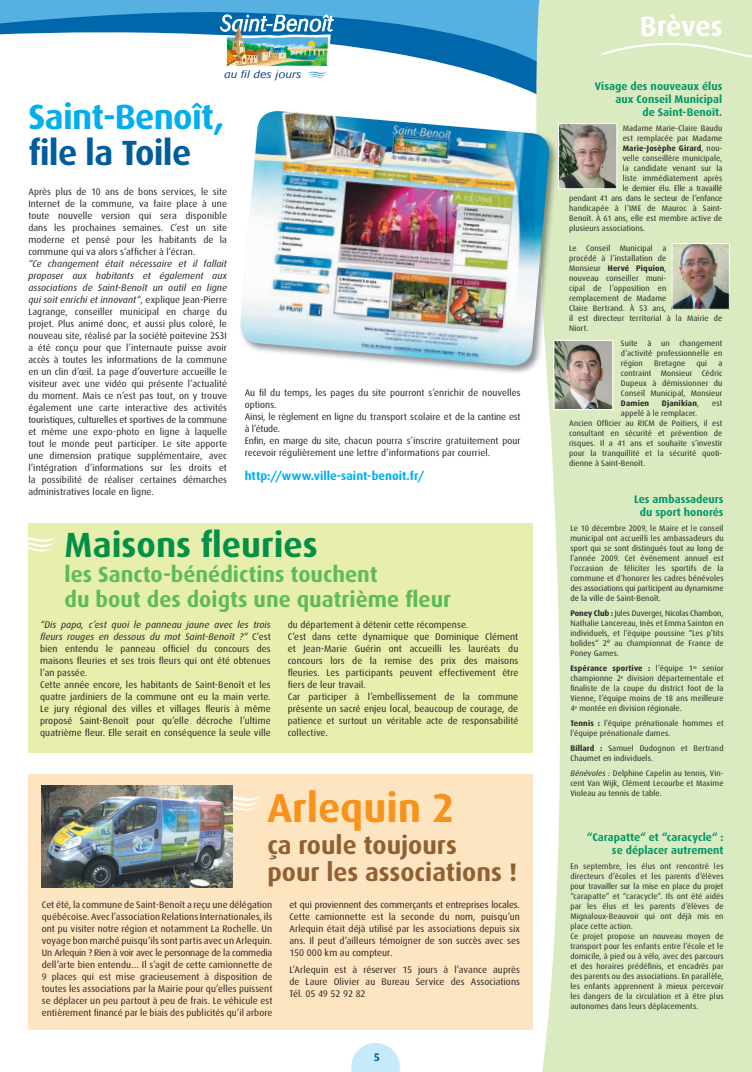
<style>
.page{position:relative;width:752px;height:1072px;background:#fff}
.page>*{position:absolute;margin:0;border:0;box-sizing:border-box;transform-origin:0 0}
.t1{font:700 40.4px "Dax";color:#f7931d}
.t2{font:700 35px "Dax";color:#009046}
.t3{font:700 35px "Dax";letter-spacing:-.02em;color:#00aeef}
.t4{font:700 35px "Dax";letter-spacing:-.02em;color:#005d9c}
.t5{font:700 28px "Dax";letter-spacing:-.015em;color:#fff}
.t6{font:700 25.4px/27px "Dax";color:#906032}
.t7{font:700 22px/25px "Dax";color:#5ebc55}
.t8{font:700 12px "Dax";color:#00aeef}
.t9{font:700 11px/13px "Dax";letter-spacing:.005em;color:#009864;text-align:right}
.t10{font:italic 300 11px "Cosmos";letter-spacing:.025em;color:#08357c}
.t11{font:700 11px "Dax";color:#005d9c}
.t12{font:9.5px/12px "Dax";letter-spacing:.01em;color:#231f20;text-align:justify}
.t13{font:8px/10px "Dax";letter-spacing:.015em;color:#231f20;text-align:justify}
.t14{font:700 8px "Dax";letter-spacing:.02em;color:#231f20}
.t15{font:8px "Dax";letter-spacing:-.005em;color:#231f20}
.t16{font:8px "Dax";letter-spacing:-.015em;color:#231f20}
.s1{font-style:italic}
.s2{font-weight:400}
.s3{font-weight:700}
</style>
<div class="page">
<svg style="left:0;top:0;width:524px;height:81px;fill:#57b0e2"></svg>
<svg style="left:524px;top:0;width:227px;height:1072px;background:#dcebc6"></svg>
<svg style="left:351px;top:1043px;width:48px;height:29px"></svg>
<svg style="left:0;top:14px;width:751px;height:64px"></svg>
<div style="left:28px;top:523px;width:504px;height:230px;background:#e7eeae"></div>
<div style="left:28px;top:774px;width:504px;height:255px;background:#fee5c1"></div>
<svg style="left:28px;top:536px;width:31px;height:15px"></svg>
<svg style="left:232px;top:794px;width:31px;height:16px"></svg>
<img style="left:41px;top:785px;width:191px;height:102px">
<img style="left:671px;top:243px;width:58px;height:67px">
<img style="left:553px;top:340px;width:60px;height:70px">
<img style="left:448px;top:109px;width:88px;height:265px">
<img style="left:536px;top:109px;width:21px;height:265px">
<img style="left:553px;top:340px;width:4px;height:34px">
<img style="left:240px;top:111px;width:310px;height:256px">
<img style="left:557px;top:123px;width:60px;height:66px">
<p class="t10" style="left:224px;top:68px;width:79px">au fil des jours</p>
<h2 class="t3" style="left:28px;top:97px;width:197px">Saint-Benoît,</h2>
<h2 class="t4" style="left:28px;top:133px;width:164px">file la Toile</h2>
<p class="t12" style="left:28px;top:186px;width:200px">Après plus de 10 ans de bons services, le site Internet de la commune, va faire place à une toute nouvelle version qui sera disponible dans les prochaines semaines. C’est un site moderne et pensé pour les habitants de la commune qui va alors s’afficher à l’écran.</p>
<p class="t12" style="left:28px;top:258px;width:200px"><span class="s1">“Ce changement était nécessaire et il fallait proposer aux habitants et également aux associations de Saint-Benoît un outil en ligne qui soit enrichi et innovant“</span>, explique Jean-Pierre Lagrange, conseiller municipal en charge du projet. Plus animé donc, et aussi plus coloré, le nouveau site, réalisé par la société poitevine 2S3I a été conçu pour que l’internaute puisse avoir accès à toutes les informations de la commune en un clin d’œil. La page d’ouverture accueille le visiteur avec une vidéo qui présente l’actualité du moment. Mais ce n’est pas tout, on y trouve également une carte interactive des activités touristiques, culturelles et sportives de la commune et même une expo-photo en ligne à laquelle tout le monde peut participer. Le site apporte une dimension pratique supplémentaire, avec l’intégration d’informations sur les droits et la possibilité de réaliser certaines démarches administratives locale en ligne.</p>
<p class="t12" style="left:244px;top:387px;width:277px;text-align:left">Au fil du temps, les pages du site pourront s’enrichir de nouvelles options.<br>Ainsi, le règlement en ligne du transport scolaire et de la cantine est à l’étude.<br>Enfin, en marge du site, chacun pourra s’inscrire gratuitement pour recevoir régulièrement une lettre d’informations par courriel.</p>
<p class="t8" style="left:244px;top:469px;width:181px">http://www.ville-saint-benoit.fr/</p>
<h2 class="t2" style="left:64px;top:525px;width:254px">Maisons fleuries</h2>
<h3 class="t7" style="left:64px;top:562px;width:388px">les Sancto-bénédictins touchent<br>du bout des doigts une quatrième fleur</h3>
<p class="t12" style="left:40px;top:619px;width:232px;text-align:left"><span class="s1">“Dis papa, c’est quoi le panneau jaune avec les trois fleurs rouges en dessous du mot Saint-Benoît ?“</span> C’est bien entendu le panneau officiel du concours des maisons fleuries et ses trois fleurs qui ont été obtenues l’an passée.<br>Cette année encore, les habitants de Saint-Benoît et les quatre jardiniers de la commune ont eu la main verte.<br>Le jury régional des villes et villages fleuris à même proposé Saint-Benoît pour qu’elle décroche l’ultime quatrième fleur. Elle serait en conséquence la seule ville</p>
<p class="t12" style="left:287px;top:619px;width:232px;text-align:left">du département à détenir cette récompense.<br>C’est dans cette dynamique que Dominique Clément et Jean-Marie Guérin ont accueilli les lauréats du concours lors de la remise des prix des maisons fleuries. Les participants peuvent effectivement être fiers de leur travail.<br>Car participer à l’embellissement de la commune présente un sacré enjeu local, beaucoup de courage, de patience et surtout un véritable acte de responsabilité collective.</p>
<h1 class="t1" style="left:267px;top:785px;width:189px">Arlequin 2</h1>
<h3 class="t6" style="left:267px;top:831px;width:251px">ça roule toujours<br>pour les associations !</h3>
<p class="t12" style="left:42px;top:898px;width:232px">Cet été, la commune de Saint-Benoît a reçu une délégation québécoise. Avec l’association Relations Internationales, ils ont pu visiter notre région et notamment La Rochelle. Un voyage bon marché puisqu’ils sont partis avec un Arlequin.<br>Un Arlequin ? Rien à voir avec le personnage de la commedia dell’arte bien entendu… Il s’agit de cette camionnette de 9 places qui est mise gracieusement à disposition de toutes les associations par la Mairie pour qu’elles puissent se déplacer un peu partout à peu de frais. Le véhicule est entièrement financé par le biais des publicités qu’il arbore</p>
<p class="t12" style="left:289px;top:898px;width:232px">et qui proviennent des commerçants et entreprises locales.<br>Cette camionnette est la seconde du nom, puisqu’un Arlequin était déjà utilisé par les associations depuis six ans. Il peut d’ailleurs témoigner de son succès avec ses 150 000 km au compteur.</p>
<p class="t12" style="left:289px;top:963px;width:232px">L’Arlequin est à réserver 15 jours à l’avance auprès de Laure Olivier au Bureau Service des Associations Tél. 05 49 52 92 82</p>
<p class="t11" style="left:373px;top:1051px;width:8px">5</p>
<h3 class="t5" style="left:639px;top:10px;width:84px">Brèves</h3>
<p class="t9" style="left:594px;top:79px;width:129px">Visage des nouveaux élus aux Conseil Municipal<br>de Saint-Benoît.</p>
<p class="t13" style="left:622px;top:123px;width:101px">Madame Marie-Claire Baudu</p>
<p class="t13" style="left:622px;top:133px;width:101px">est remplacée par Madame</p>
<p class="t14" style="left:622px;top:143px;width:101px">Marie-Josèphe Girard<span class="s2">, nou-</span></p>
<p class="t13" style="left:622px;top:153px;width:101px">velle conseillère municipale,</p>
<p class="t13" style="left:622px;top:163px;width:101px">la candidate venant sur la</p>
<p class="t13" style="left:622px;top:173px;width:101px">liste immédiatement après</p>
<p class="t16" style="left:622px;top:184px;width:101px">le dernier élu. Elle a travaillé</p>
<p class="t15" style="left:569px;top:194px;width:155px">pendant 41 ans dans le secteur de l’enfance</p>
<p class="t13" style="left:569px;top:203px;width:155px">handicapée à l’IME de Mauroc à Saint-</p>
<p class="t13" style="left:569px;top:213px;width:155px">Benoît. À 61 ans, elle est membre active de</p>
<p class="t13" style="left:569px;top:223px;width:77px">plusieurs associations.</p>
<p class="t13" style="left:569px;top:243px;width:155px;text-align:left">Le Conseil Municipal a<br>procédé à l’installation de<br>Monsieur <span class="s3">Hervé Piquion</span>,<br>nouveau conseiller muni-<br>cipal de l’opposition en<br>remplacement de Madame<br>Claire Bertrand. À 53 ans,<br>il est directeur territorial à la Mairie de<br>Niort.</p>
<p class="t13" style="left:620px;top:338px;width:103px">Suite à un changement d’activité professionnelle en région</p>
<p class="t13" style="left:653px;top:358px;width:33px">Bretagne</p>
<p class="t13" style="left:696px;top:358px;width:12px">qui</p>
<p class="t13" style="left:620px;top:358px;width:103px;text-indent:97px">a contraint Monsieur Cédric Dupeux à démissionner du Conseil Municipal, Monsieur</p>
<p class="t14" style="left:620px;top:398px;width:30px">Damien</p>
<p class="t14" style="left:661px;top:398px;width:39px">Djanikian<span class="s2">,</span></p>
<p class="t13" style="left:711px;top:398px;width:12px">est</p>
<p class="t13" style="left:569px;top:408px;width:155px;text-align:left;text-indent:52px">appelé à le remplacer.<br>Ancien Officier au RICM de Poitiers, il est consultant en sécurité et prévention de risques. Il a 41 ans et souhaite s’investir pour la tranquillité et la sécurité quoti&shy;dienne à Saint-Benoît.</p>
<p class="t9" style="left:633px;top:493px;width:91px;text-align:center">Les ambassadeurs du sport honorés</p>
<p class="t13" style="left:570px;top:523px;width:155px">Le 10 décembre 2009, le Maire et le conseil municipal ont accueilli les ambassadeurs du sport qui se sont distingués tout au long de l’année 2009. Cet événement annuel est l’occasion de féliciter les sportifs de la commune et d’honorer les cadres bénévoles des associations qui participent au dynamisme de la ville de Saint-Benoît.</p>
<p class="t13" style="left:570px;top:608px;width:155px"><span class="s3">Poney Club :</span> Jules Duverger, Nicolas Chambon, Nathalie Lancereau, Inès et Emma Sainton en individuels, et l’équipe poussine “Les p’tits bolides“ 2<sup>e</sup> au championnat de France de Poney Games.</p>
<p class="t13" style="left:570px;top:663px;width:155px"><span class="s3">Espérance sportive :</span> l’équipe 1<sup>re</sup> senior championne 2<sup>e</sup> division départementale et finaliste de la coupe du district foot de la Vienne, l’équipe moins de 18 ans meilleure 4<sup>e</sup> montée en division régionale.</p>
<p class="t13" style="left:570px;top:718px;width:155px"><span class="s3">Tennis :</span> l’équipe prénationale hommes et l’équipe prénationale dames.</p>
<p class="t13" style="left:570px;top:743px;width:155px"><span class="s3">Billard :</span> Samuel Dudognon et Bertrand<br>Chaumet en individuels.</p>
<p class="t13" style="left:570px;top:768px;width:155px"><span class="s1">Bénévoles :</span> Delphine Capelin au tennis, Vin&shy;cent Van Wijk, Clément Lecourbe et Maxime Violeau au tennis de table.</p>
<p class="t9" style="left:586px;top:830px;width:138px">“Carapatte“ et “caracycle“ : se déplacer autrement</p>
<p class="t13" style="left:570px;top:861px;width:155px;text-align:left">En septembre, les élus ont rencontré les directeurs d’écoles et les parents d’élèves pour travailler sur la mise en place du projet “carapatte“ et “caracycle“. Ils ont été aidés par les élus et les parents d’élèves de Mignaloux-Beauvoir qui ont déjà mis en place cette action.<br>Ce projet propose un nouveau moyen de transport pour les enfants entre l’école et le domicile, à pied ou à vélo, avec des parcours et des horaires prédéfinis, et encadrés par des parents ou des associations. En parallèle, les enfants apprennent à mieux percevoir les dangers de la circulation et à être plus autonomes dans leurs déplacements.</p>
</div>
